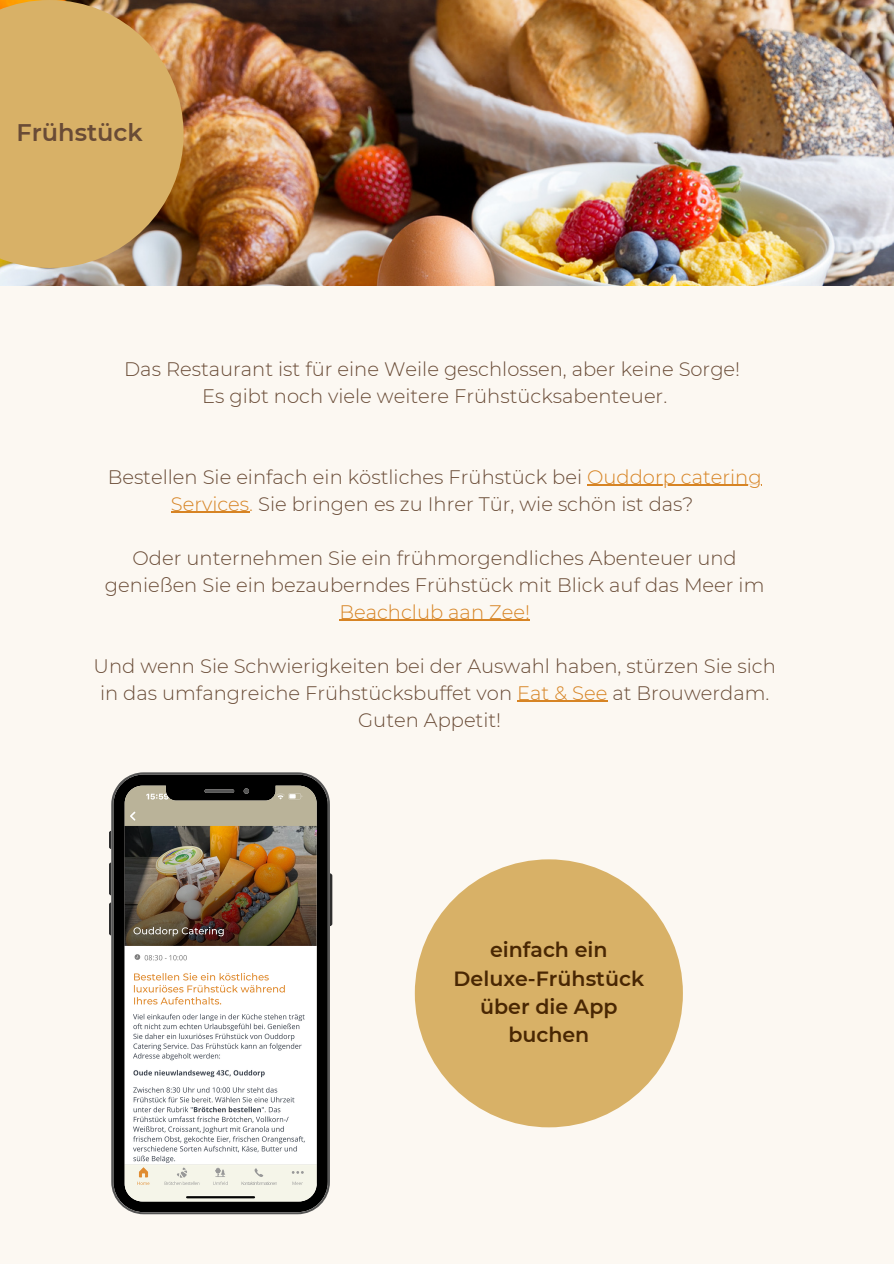
<style>
.page{position:relative;width:894px;height:1264px;background:#fff}
.page>*{position:absolute;margin:0;border:0;box-sizing:border-box;transform-origin:0 0}
.t1{font:600 24px "Montserrat";color:#694b36}
.t2{font:600 20.55px/28.2px "Montserrat";color:#492703;text-align:center}
.t3{font:300 19.5px/27px "Montserrat";color:#694b36;text-align:center}
.s1{color:#d78424}
</style>
<div class="page">
<div style="left:0;top:0;width:893px;height:1263px;background:#fcf8f2"></div>
<img style="left:0;top:0;width:893px;height:286px">
<svg style="left:0;top:0;width:183px;height:268px;background:#d1ab66"></svg>
<hr style="left:587px;top:485px;width:174px;height:1px;background:#d78424">
<hr style="left:171px;top:512px;width:78px;height:1px;background:#d78424">
<hr style="left:339px;top:620px;width:191px;height:1px;background:#d78424">
<hr style="left:517px;top:701px;width:90px;height:1px;background:#d78424">
<svg style="left:109px;top:830px;width:2px;height:19px"></svg>
<svg style="left:109px;top:862px;width:2px;height:33px"></svg>
<svg style="left:109px;top:902px;width:2px;height:33px"></svg>
<svg style="left:330px;top:873px;width:2px;height:53px"></svg>
<img style="left:111px;top:772px;width:219px;height:442px">
<div style="left:414px;top:859px;width:268px;height:268px;background:#d8b167;border-radius:50%"></div>
<h2 class="t1" style="left:16px;top:118px;width:128px">Frühstück</h2>
<h1 class="t3" style="left:124px;top:355px;width:617px">Das Restaurant ist für eine Weile geschlossen, aber keine Sorge!</h1>
<p class="t3" style="left:202px;top:382px;width:466px">Es gibt noch viele weitere Frühstücksabenteuer.</p>
<p class="t3" style="left:108px;top:463px;width:655px">Bestellen Sie einfach ein köstliches Frühstück bei <span class="s1">Ouddorp catering</span></p>
<p class="t3" style="left:171px;top:490px;width:524px"><span class="s1">Services.</span> Sie bringen es zu Ihrer Tür, wie schön ist das?</p>
<p class="t3" style="left:133px;top:544px;width:605px">Oder unternehmen Sie ein frühmorgendliches Abenteuer und</p>
<p class="t3" style="left:105px;top:571px;width:660px">genießen Sie ein bezauberndes Frühstück mit Blick auf das Meer im<br><span class="s1">Beachclub aan Zee!</span></p>
<p class="t3" style="left:94px;top:652px;width:683px">Und wenn Sie Schwierigkeiten bei der Auswahl haben, stürzen Sie sich</p>
<p class="t3" style="left:100px;top:679px;width:670px">in das umfangreiche Frühstücksbuffet von <span class="s1">Eat &amp; See</span> at Brouwerdam.<br>Guten Appetit!</p>
<p class="t2" style="left:453px;top:935px;width:192px">einfach ein<br>Deluxe-Frühstück über die App buchen</p>
</div>
